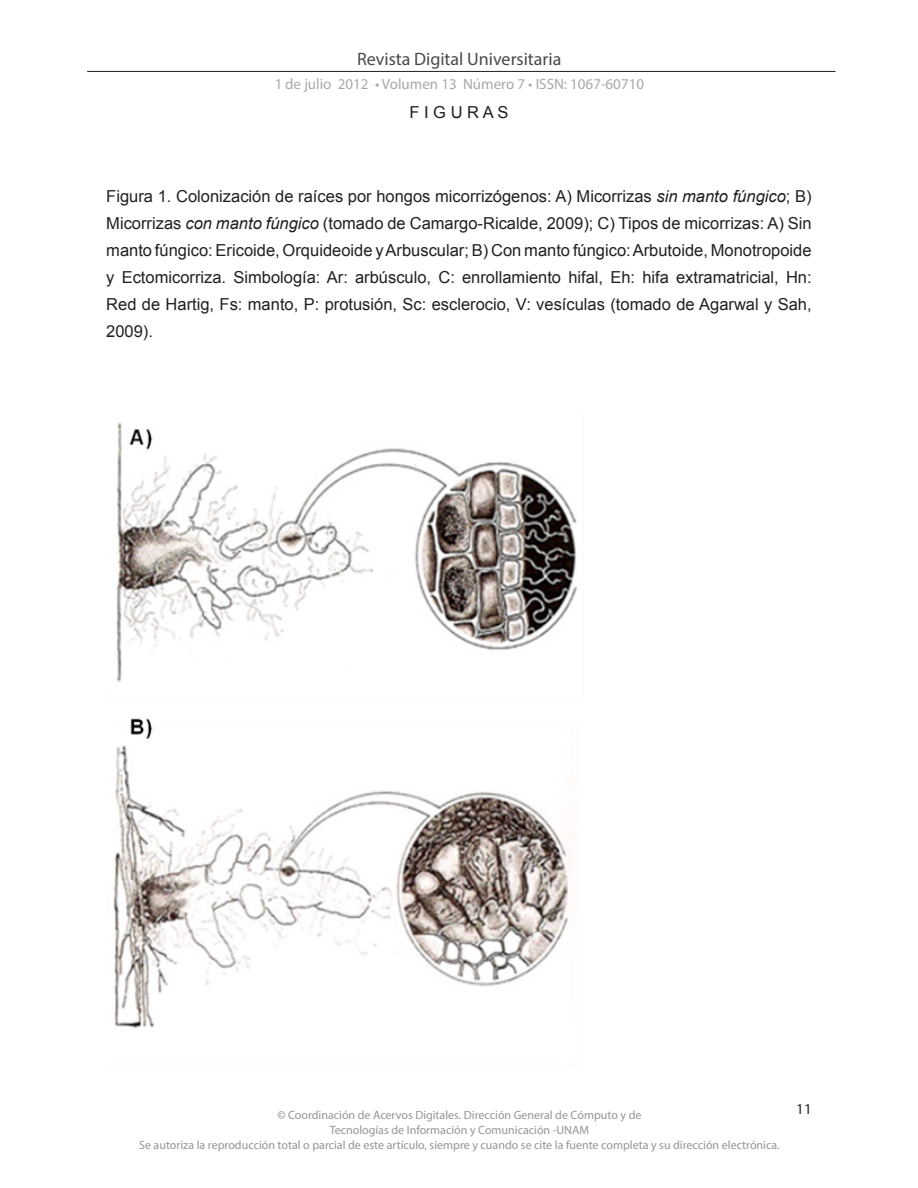
<style>
.page{position:relative;width:918px;height:1188px;background:#fff}
.page>*{position:absolute;margin:0;border:0;box-sizing:border-box;transform-origin:0 0}
.t1{font:18px "Myriad Pro";color:#231f20}
.t2{font:16.5px/27px "Arial";color:#231f20;text-align:justify}
.t3{font:15px "Myriad Pro";color:#939598}
.t4{font:15px "Myriad Pro";color:#231f20}
.t5{font:12px/15px "Myriad Pro";color:#939598;text-align:center}
.s1{font-style:italic}
.s2{color:#808285}
</style>
<div class="page">
<hr style="left:87px;top:71px;width:749px;height:1px;background:#231f20">
<img style="left:113px;top:422px;width:464px;height:606px">
<p class="t1" style="left:357px;top:48px;width:206px">Revista Digital Universitaria</p>
<p class="t3" style="left:274px;top:75px;width:371px">1 de julio 2012 • Volumen 13 Número 7 • ISSN: 1067-60710</p>
<p class="t2" style="left:409px;top:99px;width:101px">F I G U R A S</p>
<p class="t2" style="left:106px;top:183px;width:707px">Figura 1. Colonización de raíces por hongos micorrizógenos: A) Micorrizas <span class="s1">sin manto fúngico</span>; B)<br>Micorrizas <span class="s1">con manto fúngico</span> (tomado de Camargo-Ricalde, 2009); C) Tipos de micorrizas: A) Sin manto fúngico: Ericoide, Orquideoide y Arbuscular; B) Con manto fúngico: Arbutoide, Monotropoide y Ectomicorriza. Simbología: Ar: arbúsculo, C: enrollamiento hifal, Eh: hifa extramatricial, Hn:<br>Red de Hartig, Fs: manto, P: protusión, Sc: esclerocio, V: vesículas (tomado de Agarwal y Sah, 2009).</p>
<p class="t5" style="left:139px;top:1108px;width:642px"><span class="s2">©</span> Coordinación de Acervos Digitales. Dirección General de Cómputo y de<br>Tecnologías de Información y Comunicación -UNAM<br>Se autoriza la reproducción total o parcial de este artículo, siempre y cuando se cite la fuente completa y su dirección electrónica.</p>
<p class="t4" style="left:796px;top:1100px;width:17px">11</p>
</div>
